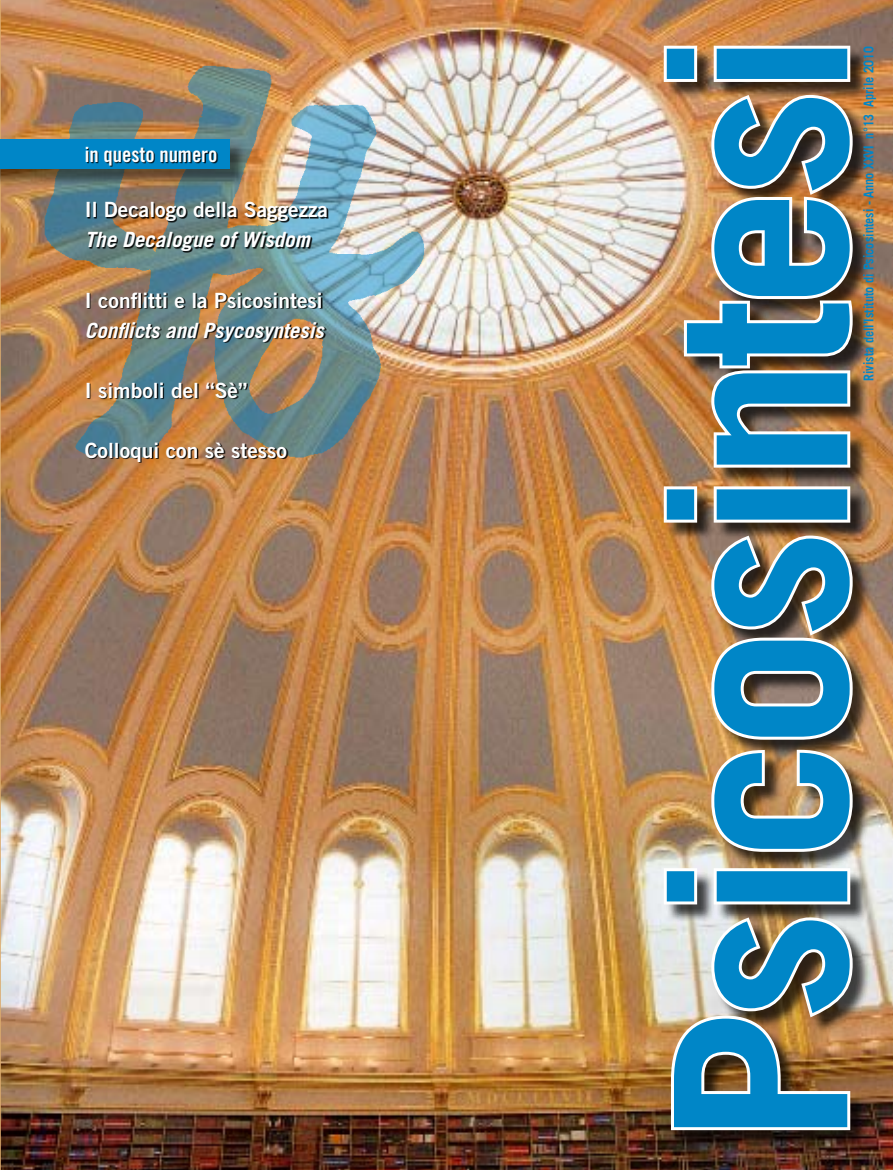
<style>
.page{position:relative;width:893px;height:1170px;background:#fff}
.page>*{position:absolute;margin:0;border:0;box-sizing:border-box;transform-origin:0 0}
.t1{font:700 240px "Trade Gothic";letter-spacing:-.035em;color:#0086c7}
.t2{font:21px "Trade Gothic Bold Two";color:#fff}
.t3{font:italic 700 21px "Trade Gothic";color:#fff}
.t4{font:21px "Trade Gothic Bold Cond Twenty";color:#fff}
.t5{font:700 13.5px "Trade Gothic";color:#0086c7;scale:.91 1}
</style>
<div class="page">
<img style="left:1px;top:0;width:892px;height:1169px">
<img style="left:21px;top:47px;width:430px;height:436px">
<svg style="left:0;top:0;width:1px;height:1169px"></svg>
<div style="left:666px;top:48px;width:205px;height:1101px;background:#000;opacity:.73"></div>
<img style="left:668px;top:913px;width:188px;height:220px">
<svg style="left:661px;top:865px;width:192px;height:42px"></svg>
<img style="left:708px;top:531px;width:148px;height:323px">
<svg style="left:661px;top:483px;width:192px;height:42px"></svg>
<img style="left:681px;top:91px;width:175px;height:379px">
<svg style="left:661px;top:43px;width:192px;height:42px"></svg>
<div style="left:0;top:141px;width:248px;height:47px;background:#000;opacity:.5"></div>
<div style="left:0;top:139px;width:229px;height:30px;background:#0086c7"></div>
<div style="left:87px;top:148px;width:241px;height:314px;background:#000;opacity:.89"></div>
<p class="t4" style="left:85px;top:142px;width:134px">in questo numero</p>
<p class="t2" style="left:85px;top:197px;width:245px">Il Decalogo della Saggezza</p>
<p class="t3" style="left:85px;top:227px;width:227px">The Decalogue of Wisdom</p>
<p class="t2" style="left:85px;top:287px;width:239px">I conflitti e la Psicosintesi</p>
<p class="t3" style="left:85px;top:317px;width:241px">Conflicts and Psycosyntesis</p>
<p class="t2" style="left:85px;top:377px;width:164px">I simboli del “Sè”</p>
<p class="t2" style="left:85px;top:437px;width:204px">Colloqui con sè stesso</p>
<h1 class="t1" style="left:614px;top:1143px;width:1114px;rotate:-90deg">Psicosintesi</h1>
<p class="t5" style="left:860px;top:381px;width:369px;rotate:-90deg">Rivista dell’Istituto di Psicosintesi - Anno XXVI n°13 Aprile 2010</p>
</div>
